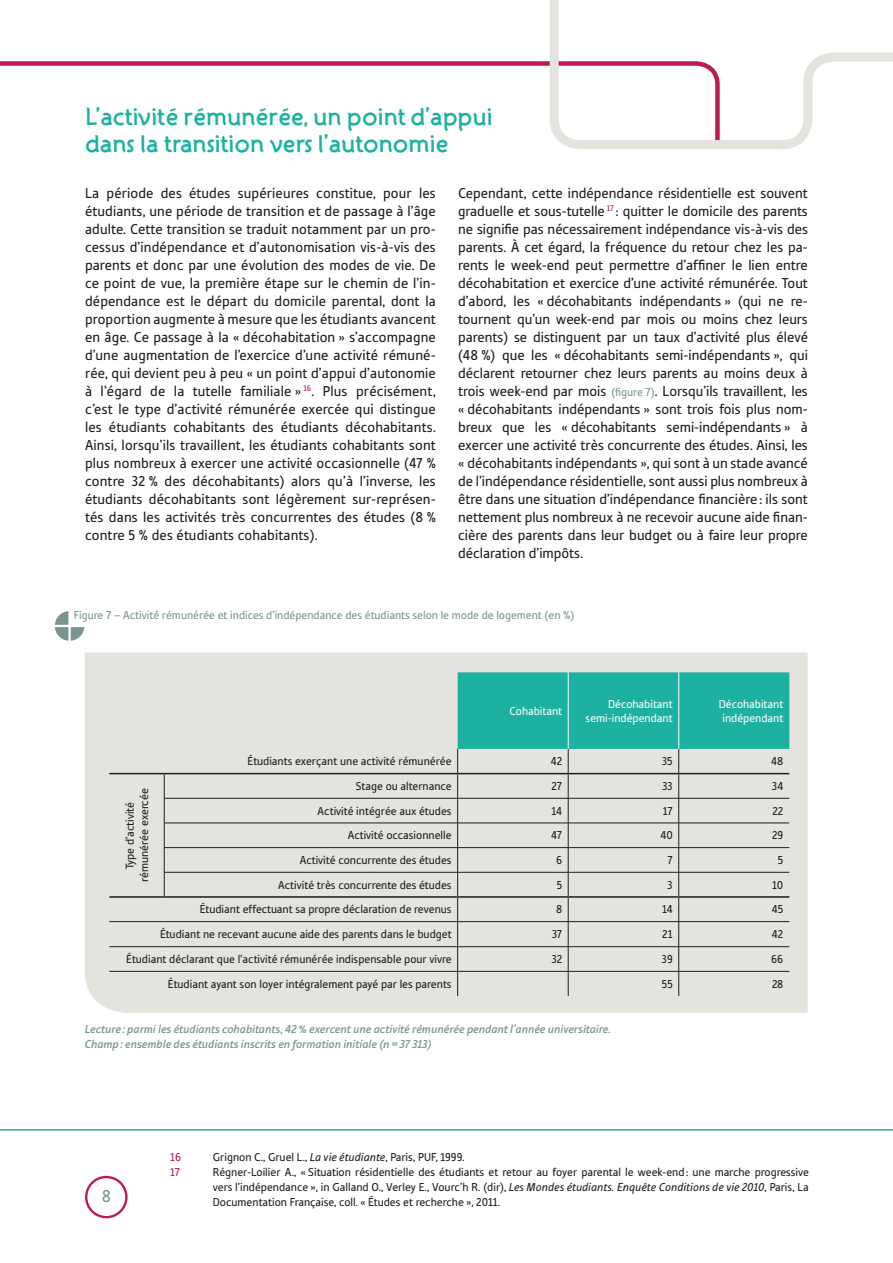
<style>
.page{position:relative;width:893px;height:1263px;background:#fff}
.page>*{position:absolute;margin:0;border:0;box-sizing:border-box;transform-origin:0 0}
.t1{font:700 24px/27px "Atelier Sans ITC Std";color:#1db1a1}
.t2{font:18px "Tabula ITC Std";color:#799491}
.t3{font:15px/18px "Tabula ITC Std";color:#1d1d1b;text-align:justify}
.t4{font:12px/15px "Tabula ITC Std";color:#1d1d1b;text-align:justify}
.t5{font:italic 500 12px/15px "Tabula ITC Std";color:#799491}
.t6{font:12px "Tabula ITC Std";color:#799491}
.t7{font:12px/14.4px "Tabula ITC Std";color:#fff;text-align:right}
.t8{font:12px "Tabula ITC Std";color:#bc1c4b}
.s1{font-size:12px;color:#799491}
.s2{font-style:italic}
</style>
<div class="page">
<svg style="left:0;top:1129px;width:893px;height:90px"></svg>
<div style="left:85px;top:652px;width:723px;height:361px;background:#e4e3dd"></div>
<svg style="left:164px;top:774px;width:1px;height:122px"></svg>
<svg style="left:457px;top:672px;width:332px;height:324px"></svg>
<hr style="left:568px;top:672px;width:1px;height:77px;background:#fff">
<hr style="left:678px;top:672px;width:1px;height:77px;background:#fff">
<hr style="left:164px;top:798px;width:294px;height:1px;background:#1d1d1b">
<hr style="left:164px;top:823px;width:294px;height:1px;background:#1d1d1b">
<hr style="left:164px;top:847px;width:294px;height:1px;background:#1d1d1b">
<hr style="left:164px;top:872px;width:294px;height:1px;background:#1d1d1b">
<hr style="left:109px;top:921px;width:55px;height:1px;background:#1d1d1b">
<hr style="left:164px;top:921px;width:294px;height:1px;background:#1d1d1b">
<hr style="left:109px;top:946px;width:55px;height:1px;background:#1d1d1b">
<hr style="left:164px;top:946px;width:294px;height:1px;background:#1d1d1b">
<hr style="left:109px;top:971px;width:55px;height:1px;background:#1d1d1b">
<hr style="left:164px;top:971px;width:294px;height:1px;background:#1d1d1b">
<hr style="left:458px;top:798px;width:110px;height:1px;background:#1d1d1b">
<hr style="left:568px;top:798px;width:111px;height:1px;background:#1d1d1b">
<hr style="left:679px;top:798px;width:110px;height:1px;background:#1d1d1b">
<hr style="left:458px;top:823px;width:110px;height:1px;background:#1d1d1b">
<hr style="left:568px;top:823px;width:111px;height:1px;background:#1d1d1b">
<hr style="left:679px;top:823px;width:110px;height:1px;background:#1d1d1b">
<hr style="left:458px;top:847px;width:110px;height:1px;background:#1d1d1b">
<hr style="left:568px;top:847px;width:111px;height:1px;background:#1d1d1b">
<hr style="left:679px;top:847px;width:110px;height:1px;background:#1d1d1b">
<hr style="left:458px;top:872px;width:110px;height:1px;background:#1d1d1b">
<hr style="left:568px;top:872px;width:111px;height:1px;background:#1d1d1b">
<hr style="left:679px;top:872px;width:110px;height:1px;background:#1d1d1b">
<hr style="left:458px;top:921px;width:110px;height:1px;background:#1d1d1b">
<hr style="left:568px;top:921px;width:111px;height:1px;background:#1d1d1b">
<hr style="left:679px;top:921px;width:110px;height:1px;background:#1d1d1b">
<hr style="left:458px;top:946px;width:110px;height:1px;background:#1d1d1b">
<hr style="left:568px;top:946px;width:111px;height:1px;background:#1d1d1b">
<hr style="left:679px;top:946px;width:110px;height:1px;background:#1d1d1b">
<hr style="left:458px;top:971px;width:110px;height:1px;background:#1d1d1b">
<hr style="left:568px;top:971px;width:111px;height:1px;background:#1d1d1b">
<hr style="left:679px;top:971px;width:110px;height:1px;background:#1d1d1b">
<hr style="left:109px;top:896px;width:55px;height:2px;background:#1d1d1b">
<hr style="left:164px;top:896px;width:294px;height:2px;background:#1d1d1b">
<hr style="left:458px;top:896px;width:110px;height:2px;background:#1d1d1b">
<hr style="left:568px;top:896px;width:111px;height:2px;background:#1d1d1b">
<hr style="left:679px;top:896px;width:110px;height:2px;background:#1d1d1b">
<hr style="left:109px;top:773px;width:55px;height:1px;background:#1d1d1b">
<hr style="left:164px;top:773px;width:294px;height:1px;background:#1d1d1b">
<hr style="left:458px;top:773px;width:110px;height:1px;background:#1d1d1b">
<hr style="left:568px;top:773px;width:111px;height:1px;background:#1d1d1b">
<hr style="left:679px;top:773px;width:110px;height:1px;background:#1d1d1b">
<svg style="left:55px;top:611px;width:29px;height:30px"></svg>
<svg style="left:0;top:61px;width:545px;height:5px"></svg>
<svg style="left:545px;top:0;width:348px;height:149px"></svg>
<h1 class="t1" style="left:85px;top:103px;width:409px">L’activité rémunérée, un point d’appui dans la transition vers l’autonomie</h1>
<p class="t3" style="left:85px;top:184px;width:352px">La période des études supérieures constitue, pour les étudiants, une période de transition et de passage à l’âge adulte. Cette transition se traduit notamment par un pro&shy;cessus d’indépendance et d’autonomisation vis-à-vis des parents et donc par une évolution des modes de vie. De ce point de vue, la première étape sur le chemin de l’in&shy;dépendance est le départ du domicile parental, dont la proportion augmente à mesure que les étudiants avancent en âge. Ce passage à la « décohabitation » s’accompagne d’une augmentation de l’exercice d’une activité rémuné&shy;rée, qui devient peu à peu « un point d’appui d’autonomie à l’égard de la tutelle familiale » <sup>16</sup>. Plus précisément, c’est le type d’activité rémunérée exercée qui distingue les étudiants cohabitants des étudiants décohabitants.<br>Ainsi, lorsqu’ils travaillent, les étudiants cohabitants sont plus nombreux à exercer une activité occasionnelle (47 % contre 32 % des décohabitants) alors qu’à l’inverse, les étudiants décohabitants sont légèrement sur-représen&shy;tés dans les activités très concurrentes des études (8 % contre 5 % des étudiants cohabitants).</p>
<p class="t3" style="left:458px;top:184px;width:351px">Cependant, cette indépendance résidentielle est souvent graduelle et sous-tutelle <sup>17</sup> : quitter le domicile des parents ne signifie pas nécessairement indépendance vis-à-vis des parents. À cet égard, la fréquence du retour chez les pa&shy;rents le week-end peut permettre d’affiner le lien entre décohabitation et exercice d’une activité rémunérée. Tout d’abord, les « décohabitants indépendants » (qui ne re&shy;tournent qu’un week-end par mois ou moins chez leurs parents) se distinguent par un taux d’activité plus élevé (48 %) que les « décohabitants semi-indépendants », qui déclarent retourner chez leurs parents au moins deux à trois week-end par mois <span class="s1">(figure 7)</span>. Lorsqu’ils travaillent, les « décohabitants indépendants » sont trois fois plus nom&shy;breux que les « décohabitants semi-indépendants » à exercer une activité très concurrente des études. Ainsi, les « décohabitants indépendants », qui sont à un stade avancé de l’indépendance résidentielle, sont aussi plus nombreux à être dans une situation d’indépendance financière : ils sont nettement plus nombreux à ne recevoir aucune aide finan&shy;cière des parents dans leur budget ou à faire leur propre déclaration d’impôts.</p>
<p class="t6" style="left:74px;top:608px;width:502px">Figure 7 – Activité rémunérée et indices d’indépendance des étudiants selon le mode de logement (en %)</p>
<p class="t7" style="left:510px;top:703px;width:54px">Cohabitant</p>
<p class="t7" style="left:586px;top:696px;width:89px">Décohabitant semi-indépendant</p>
<p class="t7" style="left:719px;top:696px;width:66px;text-align:center">Décohabitant indépendant</p>
<p class="t4" style="left:248px;top:754px;width:206px">Étudiants exerçant une activité rémunérée</p>
<p class="t4" style="left:551px;top:754px;width:13px">42</p>
<p class="t4" style="left:662px;top:754px;width:12px">35</p>
<p class="t4" style="left:771px;top:754px;width:14px">48</p>
<p class="t4" style="left:356px;top:778px;width:97px">Stage ou alternance</p>
<p class="t4" style="left:552px;top:778px;width:12px">27</p>
<p class="t4" style="left:662px;top:778px;width:12px">33</p>
<p class="t4" style="left:772px;top:778px;width:13px">34</p>
<p class="t4" style="left:318px;top:803px;width:135px">Activité intégrée aux études</p>
<p class="t4" style="left:551px;top:803px;width:12px">14</p>
<p class="t4" style="left:663px;top:803px;width:11px">17</p>
<p class="t4" style="left:772px;top:803px;width:12px">22</p>
<p class="t4" style="left:348px;top:828px;width:105px">Activité occasionnelle</p>
<p class="t4" style="left:551px;top:828px;width:13px">47</p>
<p class="t4" style="left:660px;top:828px;width:14px">40</p>
<p class="t4" style="left:772px;top:828px;width:13px">29</p>
<p class="t4" style="left:300px;top:852px;width:153px">Activité concurrente des études</p>
<p class="t4" style="left:556px;top:852px;width:8px">6</p>
<p class="t4" style="left:667px;top:852px;width:7px">7</p>
<p class="t4" style="left:778px;top:852px;width:7px">5</p>
<p class="t4" style="left:278px;top:877px;width:175px">Activité très concurrente des études</p>
<p class="t4" style="left:557px;top:877px;width:7px">5</p>
<p class="t4" style="left:667px;top:877px;width:7px">3</p>
<p class="t4" style="left:772px;top:877px;width:13px">10</p>
<p class="t4" style="left:200px;top:902px;width:253px">Étudiant effectuant sa propre déclaration de revenus</p>
<p class="t4" style="left:556px;top:902px;width:8px">8</p>
<p class="t4" style="left:662px;top:902px;width:12px">14</p>
<p class="t4" style="left:772px;top:902px;width:13px">45</p>
<p class="t4" style="left:160px;top:927px;width:293px">Étudiant ne recevant aucune aide des parents dans le budget</p>
<p class="t4" style="left:552px;top:927px;width:12px">37</p>
<p class="t4" style="left:662px;top:927px;width:12px">21</p>
<p class="t4" style="left:772px;top:927px;width:13px">42</p>
<p class="t4" style="left:126px;top:951px;width:327px">Étudiant déclarant que l'activité rémunérée indispensable pour vivre</p>
<p class="t4" style="left:551px;top:951px;width:12px">32</p>
<p class="t4" style="left:662px;top:951px;width:13px">39</p>
<p class="t4" style="left:771px;top:951px;width:14px">66</p>
<p class="t4" style="left:168px;top:976px;width:285px">Étudiant ayant son loyer intégralement payé par les parents</p>
<p class="t4" style="left:662px;top:976px;width:12px">55</p>
<p class="t4" style="left:772px;top:976px;width:13px">28</p>
<p class="t4" style="left:122px;top:882px;width:95px;line-height:14.4px;text-align:center;rotate:-90deg">Type d’activité rémunérée exercée</p>
<p class="t5" style="left:85px;top:1021px;width:527px">Lecture : parmi les étudiants cohabitants, 42 % exercent une activité rémunérée pendant l’année universitaire.<br>Champ: ensemble des étudiants inscrits en formation initiale (n = 37 313)</p>
<p class="t2" style="left:102px;top:1185px;width:11px">8</p>
<p class="t8" style="left:170px;top:1150px;width:12px">16</p>
<p class="t4" style="left:213px;top:1149px;width:253px">Grignon C., Gruel L., <span class="s2">La vie étudiante</span>, Paris, PUF, 1999.</p>
<p class="t8" style="left:170px;top:1165px;width:11px">17</p>
<p class="t4" style="left:213px;top:1164px;width:598px">Régner-Loilier A., « Situation résidentielle des étudiants et retour au foyer parental le week-end: une marche progressive vers l’indépendance », in Galland O., Verley E., Vourc’h R. (dir), <span class="s2">Les Mondes étudiants. Enquête Conditions de vie 2010</span>, Paris, La Documentation Française, coll. « Études et recherche », 2011.</p>
</div>
